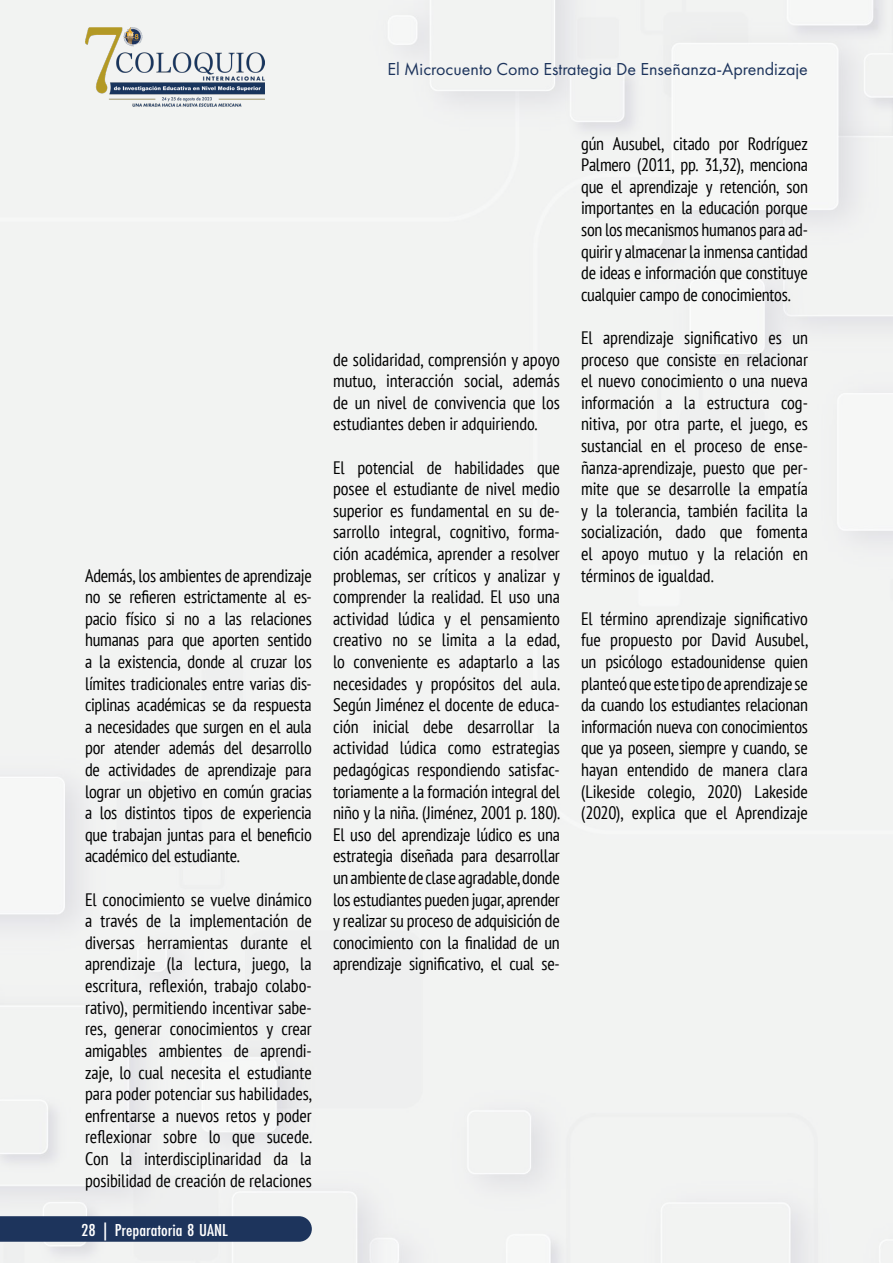
<style>
.page{position:relative;width:893px;height:1263px;background:#f2f3f2}
.page>*{position:absolute;margin:0;border:0;box-sizing:border-box;transform-origin:0 0}
.t1{font:condensed 18px/21.6px "PT Sans";letter-spacing:-.01em;color:#000;text-align:justify}
.t2{font:18px "Futura PT";color:#1d345c}
.t3{font:500 18px "Futura PT Cond";color:#fff;scale:1.08 1}
</style>
<div class="page">
<svg style="left:0;top:1216px;width:312px;height:26px;background:#22385f"></svg>
<img style="left:85px;top:27px;width:179px;height:82px">
<p class="t2" style="left:387px;top:58px;width:422px">El Microcuento Como Estrategia De Enseñanza-Aprendizaje</p>
<p class="t1" style="left:85px;top:564px;width:228px">Además, los ambientes de aprendizaje no se refieren estrictamente al es&shy;pacio físico si no a las relaciones humanas para que aporten sentido a la existencia, donde al cruzar los límites tradicionales entre varias dis&shy;ciplinas académicas se da respuesta a necesidades que surgen en el aula por atender además del desarrollo de actividades de aprendizaje para lograr un objetivo en común gracias a los distintos tipos de experiencia que trabajan juntas para el beneficio académico del estudiante.</p>
<p class="t1" style="left:85px;top:888px;width:228px">El conocimiento se vuelve dinámico a través de la implementación de diversas herramientas durante el aprendizaje (la lectura, juego, la escritura, reflexión, trabajo colabo&shy;rativo), permitiendo incentivar sabe&shy;res, generar conocimientos y crear amigables ambientes de aprendi&shy;zaje, lo cual necesita el estudiante para poder potenciar sus habilidades, enfrentarse a nuevos retos y poder reflexionar sobre lo que sucede.<br>Con la interdisciplinaridad da la posibilidad de creación de relaciones</p>
<p class="t3" style="left:81px;top:1219px;width:137px">28 | Preparatoria 8 UANL</p>
<p class="t1" style="left:333px;top:348px;width:228px">de solidaridad, comprensión y apoyo mutuo, interacción social, además de un nivel de convivencia que los estudiantes deben ir adquiriendo.</p>
<p class="t1" style="left:333px;top:456px;width:228px">El potencial de habilidades que posee el estudiante de nivel medio superior es fundamental en su de&shy;sarrollo integral, cognitivo, forma&shy;ción académica, aprender a resolver problemas, ser críticos y analizar y comprender la realidad. El uso una actividad lúdica y el pensamiento creativo no se limita a la edad, lo conveniente es adaptarlo a las necesidades y propósitos del aula.<br>Según Jiménez el docente de educa&shy;ción inicial debe desarrollar la actividad lúdica como estrategias pedagógicas respondiendo satisfac&shy;toriamente a la formación integral del niño y la niña. (Jiménez, 2001 p. 180).<br>El uso del aprendizaje lúdico es una estrategia diseñada para desarrollar un ambiente de clase agradable, donde los estudiantes pueden jugar, aprender y realizar su proceso de adquisición de conocimiento con la finalidad de un aprendizaje significativo, el cual se-</p>
<p class="t1" style="left:581px;top:132px;width:228px">gún Ausubel, citado por Rodríguez Palmero (2011, pp. 31,32), menciona que el aprendizaje y retención, son importantes en la educación porque son los mecanismos humanos para ad&shy;quirir y almacenar la inmensa cantidad de ideas e información que constituye cualquier campo de conocimientos.</p>
<p class="t1" style="left:581px;top:326px;width:228px">El aprendizaje significativo es un proceso que consiste en relacionar el nuevo conocimiento o una nueva información a la estructura cog&shy;nitiva, por otra parte, el juego, es sustancial en el proceso de ense&shy;ñanza-aprendizaje, puesto que per&shy;mite que se desarrolle la empatía y la tolerancia, también facilita la socialización, dado que fomenta el apoyo mutuo y la relación en términos de igualdad.</p>
<p class="t1" style="left:581px;top:607px;width:228px">El término aprendizaje significativo fue propuesto por David Ausubel, un psicólogo estadounidense quien planteó que este tipo de aprendizaje se da cuando los estudiantes relacionan información nueva con conocimientos que ya poseen, siempre y cuando, se hayan entendido de manera clara (Likeside colegio, 2020) Lakeside (2020), explica que el Aprendizaje</p>
</div>
